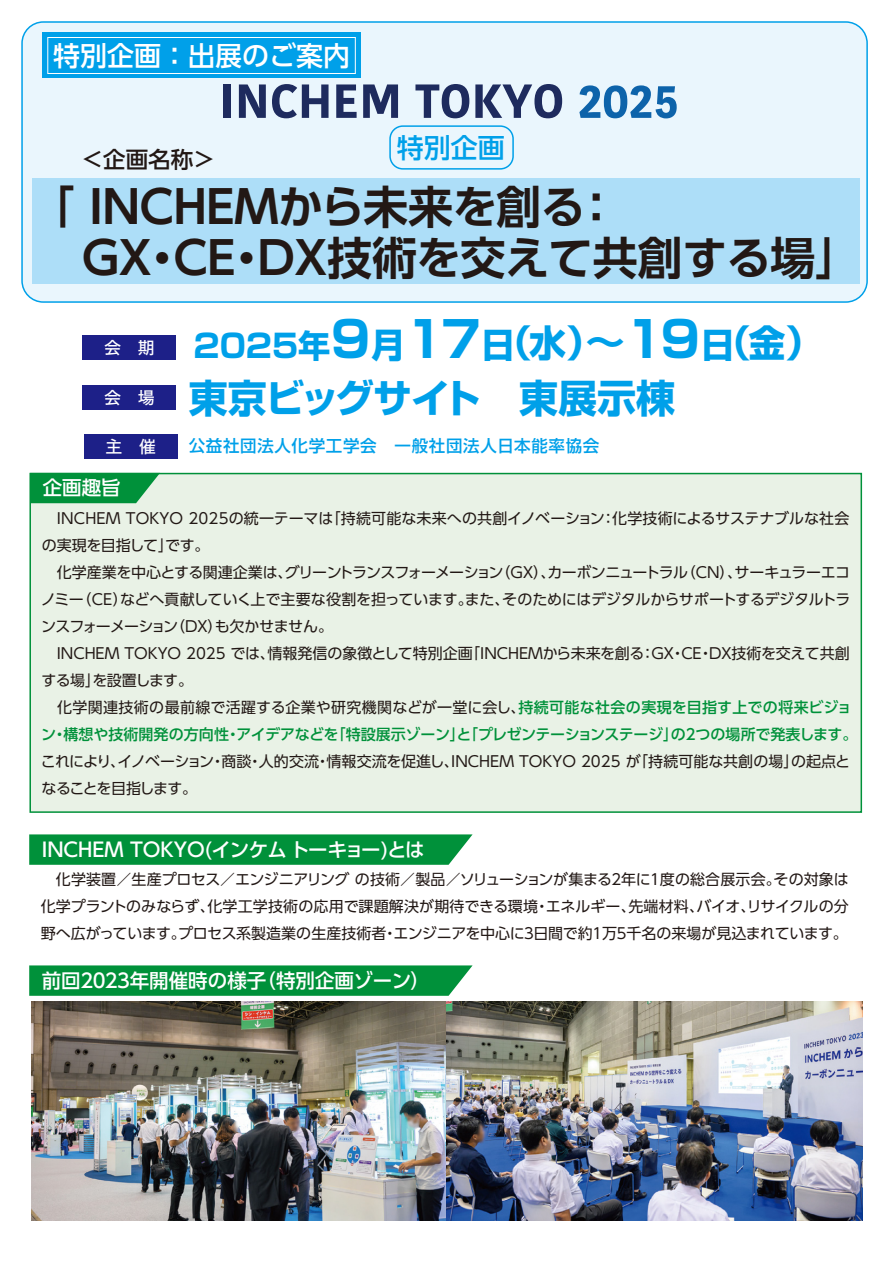
<style>
.page{position:relative;width:893px;height:1263px;background:#fff}
.page>*{position:absolute;margin:0;border:0;box-sizing:border-box;transform-origin:0 0}
.t1{font:700 45px/51px "UD Shin Go Pro De";letter-spacing:-.005em;color:#221815}
.t2{font:700 39px "Shin Go Pro";letter-spacing:-.025em;color:#00a0e9}
.t3{font:700 37.05px "Shin Go Pro";color:#00a0e9}
.t4{font:500 27px "UD Shin Go Pro";color:#fff}
.t5{font:500 27px "UD Shin Go Pro";color:#00a0e9}
.t6{font:500 22.5px "UD Shin Go Pro";color:#221815}
.t7{font:500 19.5px "UD Shin Go Pro";color:#fff}
.t8{font:16.95px "Hira Kaku Std W5";color:#fff}
.t9{font:500 16.5px "Shin Go Pro";letter-spacing:.04em;color:#00a0e9}
.t10{font:15px/27px "UD Shin Go Pro";letter-spacing:-.01em;color:#221815}
.s1{font-size:32.1px}
.s2{font-size:49.5px}
.s3{font-size:34.65px}
.s4{font-size:39.6px}
.s5{font-weight:500;color:#00913a}
</style>
<div class="page">
<img style="left:31px;top:1001px;width:831px;height:220px">
<div style="left:29px;top:473px;width:833px;height:340px;background:#e9f2e6;border:2px solid #00913a"></div>
<div style="left:22px;top:22px;width:845px;height:280px;background:#eaf6fd;border-radius:21px"></div>
<div style="left:21px;top:21px;width:847px;height:282px;border:2px solid #00a0e9;border-radius:21px"></div>
<div style="left:32px;top:178px;width:828px;height:106px;background:#addef8"></div>
<div style="left:223px;top:84px;width:8px;height:34px;background:#1e2b5e"></div>
<svg style="left:239px;top:84px;width:27px;height:34px"></svg>
<svg style="left:272px;top:84px;width:57px;height:34px"></svg>
<svg style="left:336px;top:84px;width:21px;height:34px"></svg>
<svg style="left:363px;top:84px;width:35px;height:34px"></svg>
<svg style="left:415px;top:84px;width:54px;height:34px"></svg>
<svg style="left:475px;top:84px;width:87px;height:34px"></svg>
<svg style="left:579px;top:85px;width:98px;height:33px"></svg>
<div style="left:82px;top:385px;width:94px;height:25px;background:#1d2088"></div>
<div style="left:84px;top:434px;width:94px;height:25px;background:#1d2088"></div>
<div style="left:82px;top:335px;width:94px;height:25px;background:#1d2088"></div>
<div style="left:43px;top:32px;width:318px;height:46px;background:#00a0e9"></div>
<div style="left:47px;top:37px;width:309px;height:37px;border:1px solid #fff"></div>
<div style="left:389px;top:125px;width:125px;height:45px;border:2px solid #00a0e9;border-radius:13px"></div>
<svg style="left:30px;top:473px;width:130px;height:30px;background:#159949"></svg>
<svg style="left:29px;top:834px;width:444px;height:31px;background:#0c9643"></svg>
<svg style="left:29px;top:965px;width:444px;height:31px;background:#0c9643"></svg>
<h3 class="t4" style="left:53px;top:34px;width:298px">特別企画：出展のご案内</h3>
<h3 class="t5" style="left:397px;top:125px;width:109px">特別企画</h3>
<h1 class="t1" style="left:82px;top:180px;width:780px;text-indent:-52px">「 INCHEMから未来を創る：<br>GX・CE・DX技術を交えて共創する場」</h1>
<h3 class="t6" style="left:81px;top:141px;width:136px">＜企画名称＞</h3>
<p class="t8" style="left:104px;top:335px;width:52px">会　期</p>
<h3 class="t3" style="left:193px;top:313px;width:631px"><span class="s1">2025年</span><span class="s2">9</span><span class="s3">月</span><span class="s2">17</span><span class="s3">日</span>（水）<span class="s4">～</span><span class="s2">19</span><span class="s3">日</span>（金）</h3>
<p class="t8" style="left:104px;top:384px;width:52px">会　場</p>
<h2 class="t2" style="left:189px;top:368px;width:488px">東京ビッグサイト　東展示棟</h2>
<p class="t8" style="left:106px;top:433px;width:52px">主　催</p>
<p class="t9" style="left:189px;top:432px;width:412px">公益社団法人化学工学会　一般社団法人日本能率協会</p>
<h3 class="t7" style="left:43px;top:472px;width:79px">企画趣旨</h3>
<p class="t10" style="left:41px;top:504px;width:818px">　INCHEM TOKYO 2025の統一テーマは「持続可能な未来への共創イノベーション：化学技術によるサステナブルな社会の実現を目指して」です。<br>　化学産業を中心とする関連企業は、グリーントランスフォーメーション（GX）、カーボンニュートラル（CN）、サーキュラーエコノミー（CE）などへ貢献していく上で主要な役割を担っています。また、そのためにはデジタルからサポートするデジタルトランスフォーメーション（DX）も欠かせません。<br>　INCHEM TOKYO 2025 では、情報発信の象徴として特別企画「INCHEMから未来を創る：GX・CE・DX技術を交えて共創する場」を設置します。<br>　化学関連技術の最前線で活躍する企業や研究機関などが一堂に会し、<span class="s5">持続可能な社会の実現を目指す上での将来ビジョン・構想や技術開発の方向性・アイデアなどを「特設展示ゾーン」と「プレゼンテーションステージ」の２つの場所で発表します。</span></p>
<p class="t10" style="left:41px;top:747px;width:811px">これにより、イノベーション・商談・人的交流・情報交流を促進し、INCHEM TOKYO 2025 が「持続可能な共創の場」の起点となることを目指します。</p>
<h3 class="t7" style="left:42px;top:833px;width:384px">INCHEM TOKYO(インケム トーキョー)とは</h3>
<p class="t10" style="left:41px;top:865px;width:810px;text-align:justify">　化学装置／生産プロセス／エンジニアリング の技術／製品／ソリューションが集まる２年に１度の総合展示会。その対象は化学プラントのみならず、化学工学技術の応用で課題解決が期待できる環境・エネルギー、先端材料、バイオ、リサイクルの分野へ広がっています。プロセス系製造業の生産技術者・エンジニアを中心に３日間で約１万５千名の来場が見込まれています。</p>
<h3 class="t7" style="left:42px;top:964px;width:390px">前回２０２３年開催時の様子（特別企画ゾーン）</h3>
</div>
